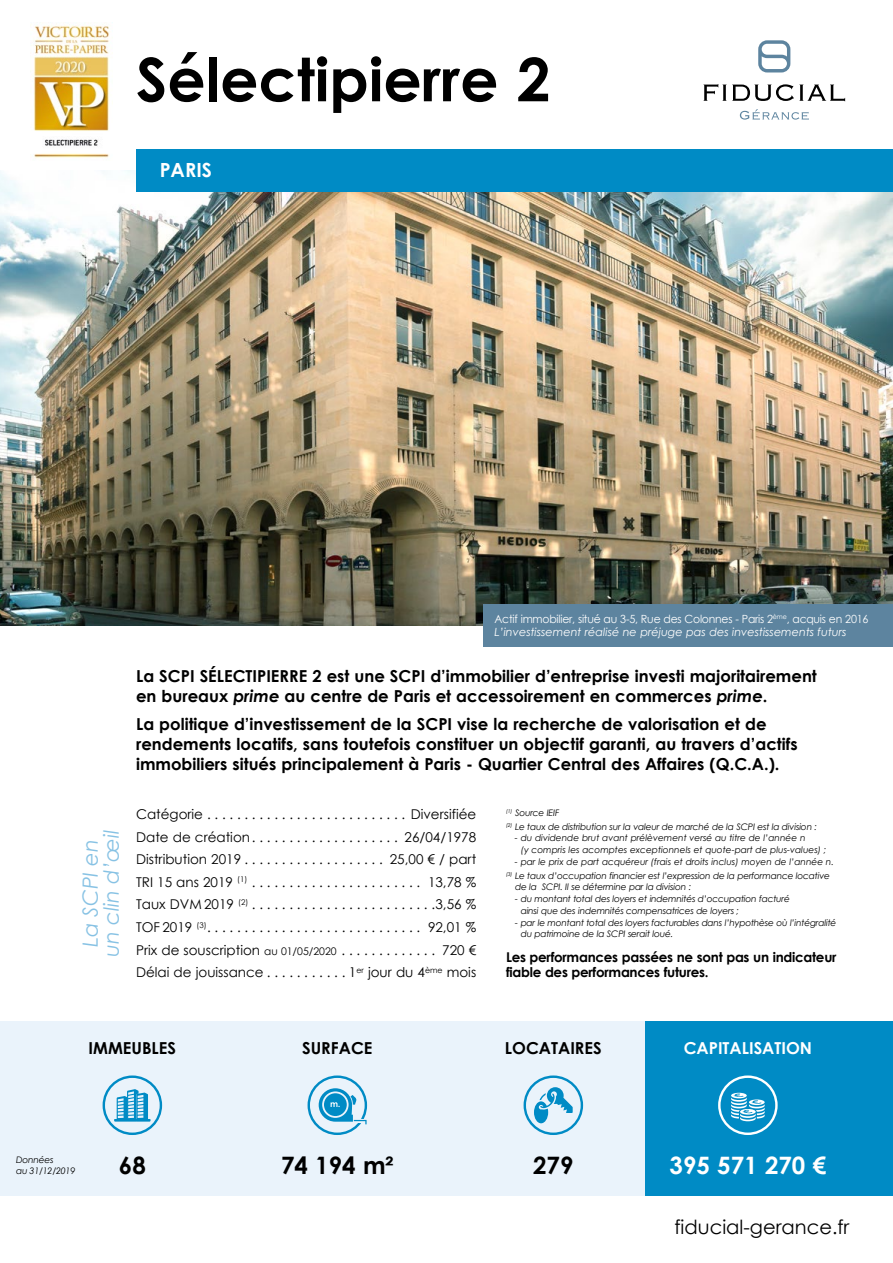
<style>
.page{position:relative;width:893px;height:1263px;background:#fff}
.page>*{position:absolute;margin:0;border:0;box-sizing:border-box;transform-origin:0 0}
.t1{font:700 60px "Century Gothic";color:#000}
.t2{font:700 24px "Century Gothic";color:#000}
.t3{font:700 24px "Century Gothic";color:#fff}
.t4{font:italic 21px/21px "Century Gothic";color:#87c2e4;text-align:center}
.t5{font:19.5px "Century Gothic";color:#000}
.t6{font:700 19.5px "Century Gothic";color:#fff}
.t7{font:700 16.5px/19.8px "Century Gothic";color:#000}
.t8{font:700 16.5px "Century Gothic";color:#fff}
.t9{font:13.5px/22.6px "Century Gothic";color:#000;text-align:justify}
.t10{font:700 13.5px/15.6px "Century Gothic";letter-spacing:-.02em;color:#000}
.t11{font:11.25px/13.5px "Century Gothic";letter-spacing:-.02em;color:#fff;scale:.96 1}
.t12{font:italic 9px/13.8px "Century Gothic";letter-spacing:-.02em;color:#000}
.t13{font:italic 9px/11.7px "Century Gothic";color:#000}
.s1{font-style:italic}
.s2{font-size:10.5px}
.s3{font-style:normal}
</style>
<div class="page">
<img style="left:0;top:170px;width:893px;height:455px">
<div style="left:0;top:1020px;width:235px;height:175px;background:#eaf3fb"></div>
<div style="left:645px;top:1020px;width:248px;height:175px;background:#008bc5"></div>
<div style="left:235px;top:1020px;width:205px;height:175px;background:#eaf3fb"></div>
<div style="left:440px;top:1021px;width:205px;height:174px;background:#eaf3fb"></div>
<div style="left:718px;top:1075px;width:60px;height:60px;border:2px solid #fff;border-radius:50%"></div>
<svg style="left:731px;top:1093px;width:34px;height:28px"></svg>
<div style="left:103px;top:1075px;width:59px;height:60px;border:2px solid #008bc5;border-radius:50%"></div>
<svg style="left:114px;top:1089px;width:36px;height:32px"></svg>
<div style="left:524px;top:1075px;width:59px;height:60px;border:2px solid #008bc5;border-radius:50%"></div>
<svg style="left:534px;top:1087px;width:39px;height:36px"></svg>
<div style="left:308px;top:1075px;width:59px;height:60px;border:2px solid #008bc5;border-radius:50%"></div>
<svg style="left:319px;top:1088px;width:48px;height:36px"></svg>
<div style="left:484px;top:604px;width:409px;height:42px;background:#5d849f"></div>
<div style="left:136px;top:149px;width:757px;height:42px;background:#008bc5"></div>
<img style="left:30px;top:22px;width:80px;height:136px">
<svg style="left:758px;top:40px;width:32px;height:32px"></svg>
<svg style="left:703px;top:84px;width:142px;height:17px"></svg>
<svg style="left:740px;top:109px;width:69px;height:11px"></svg>
<h1 class="t1" style="left:136px;top:34px;width:416px">Sélectipierre 2</h1>
<h3 class="t6" style="left:160px;top:156px;width:54px">PARIS</h3>
<p class="t11" style="left:495px;top:612px;width:391px">Actif immobilier, situé au 3-5, Rue des Colonnes - Paris 2<sup>ème</sup>, acquis en 2016<br><span class="s1">L’investissement réalisé ne préjuge pas des investissements futurs</span></p>
<h3 class="t4" style="left:79px;top:957px;width:129px;rotate:-90deg">La SCPI en un clin d’œil</h3>
<h3 class="t7" style="left:136px;top:665px;width:682px">La SCPI SÉLECTIPIERRE 2 est une SCPI d’immobilier d’entreprise investi majoritairement en bureaux <span class="s1">prime</span> au centre de Paris et accessoirement en commerces <span class="s1">prime</span>.</h3>
<p class="t7" style="left:136px;top:714px;width:663px">La politique d’investissement de la SCPI vise la recherche de valorisation et de rendements locatifs, sans toutefois constituer un objectif garanti, au travers d’actifs immobiliers situés principalement à Paris - Quartier Central des Affaires (Q.C.A.).</p>
<p class="t9" style="left:136px;top:803px;width:342px">Catégorie . . . . . . . . . . . . . . . . . . . . . . . . . . . Diversifiée Date de création . . . . . . . . . . . . . . . . . . . . 26/04/1978<br>Distribution 2019 . . . . . . . . . . . . . . . . . . . 25,00 € / part TRI 15 ans 2019 <sup>(1)</sup> . . . . . . . . . . . . . . . . . . . . . . . 13,78 % Taux DVM 2019 <sup>(2)</sup> . . . . . . . . . . . . . . . . . . . . . . . . 3,56 % TOF 2019 <sup>(3)</sup> . . . . . . . . . . . . . . . . . . . . . . . . . . . . . 92,01 % Prix de souscription <span class="s2">au 01/05/2020</span> . . . . . . . . . . . . . 720 € Délai de jouissance . . . . . . . . . . . 1<sup>er</sup> jour du 4<sup>ème</sup> mois</p>
<p class="t12" style="left:506px;top:805px;width:312px"><sup>(1)</sup> Source IEIF<br><sup>(2)</sup> Le taux de distribution sur la valeur de marché de la SCPI est la division :</p>
<p class="t13" style="left:521px;top:832px;width:307px;text-indent:-6px">- du dividende brut avant prélèvement versé au titre de l’année n<br>(y compris les acomptes exceptionnels et quote-part de plus-values) ;</p>
<p class="t12" style="left:506px;top:854px;width:329px;text-indent:9px">- par le prix de part acquéreur (frais et droits inclus) moyen de l’année n. <sup>(3)</sup> Le taux d’occupation financier est l’expression de la performance locative</p>
<p class="t12" style="left:515px;top:880px;width:178px">de la SCPI. Il se détermine par la division :</p>
<p class="t12" style="left:521px;top:893px;width:271px;line-height:11.7px;text-indent:-6px"><span class="s3">-</span> du montant total des loyers et indemnités d’occupation facturé ainsi que des indemnités compensatrices de loyers ;</p>
<p class="t12" style="left:521px;top:916px;width:317px;line-height:11.7px;text-indent:-6px"><span class="s3">-</span> par le montant total des loyers facturables dans l’hypothèse où l’intégralité du patrimoine de la SCPI serait loué.</p>
<h3 class="t10" style="left:506px;top:948px;width:332px">Les performances passées ne sont pas un indicateur fiable des performances futures.</h3>
<h3 class="t7" style="left:89px;top:1037px;width:89px">IMMEUBLES</h3>
<h3 class="t7" style="left:302px;top:1037px;width:72px">SURFACE</h3>
<h3 class="t7" style="left:505px;top:1037px;width:98px">LOCATAIRES</h3>
<p class="t12" style="left:16px;top:1155px;width:61px;line-height:10.8px">Données<br>au 31/12/2019</p>
<h2 class="t2" style="left:119px;top:1147px;width:28px">68</h2>
<h2 class="t2" style="left:281px;top:1147px;width:114px">74 194 m²</h2>
<h2 class="t2" style="left:533px;top:1147px;width:42px">279</h2>
<h3 class="t8" style="left:684px;top:1036px;width:130px">CAPITALISATION</h3>
<h2 class="t3" style="left:670px;top:1147px;width:158px">395 571 270 €</h2>
<h3 class="t5" style="left:674px;top:1213px;width:177px">fiducial-gerance.fr</h3>
</div>
